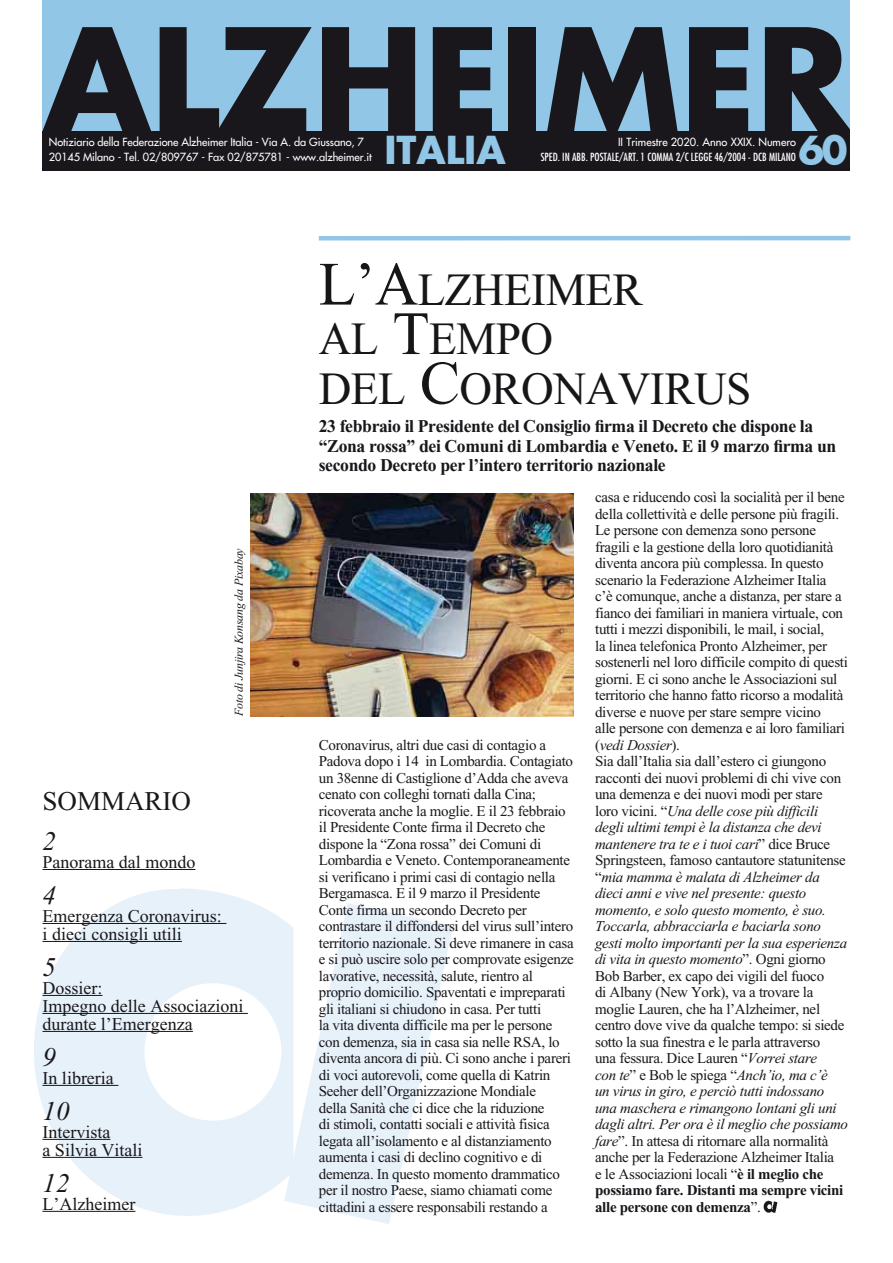
<style>
.page{position:relative;width:893px;height:1263px;background:#fff}
.page>*{position:absolute;margin:0;border:0;box-sizing:border-box;transform-origin:0 0}
.t1{font:700 138px "Futura";color:#19171b}
.t2{font:46.05px/49.5px "Times New Roman";letter-spacing:-.01em;color:#161619}
.t3{font:700 37.5px "Futura";color:#91c6e7}
.t4{font:27px "Times New Roman";color:#19171b}
.t5{font:italic 27px "Times New Roman";color:#19171b}
.t6{font:700 18px/19.5px "Times New Roman";letter-spacing:-.02em;color:#19171b}
.t7{font:18px/18px "Times New Roman";color:#19171b}
.t8{font:15px/16.5px "Times New Roman";letter-spacing:-.02em;color:#19171b}
.t9{font:italic 12px "Times New Roman";letter-spacing:-.02em;color:#19171b}
.t10{font:10.95px/15px "Futura";letter-spacing:-.01em;color:#fff}
.t11{font:condensed 10.95px "Futura";color:#fff}
.s1{font-size:61.5px}
.s2{font-style:italic}
.s3{font-weight:700}
</style>
<div class="page">
<img style="left:34px;top:869px;width:419px;height:355px">
<div style="left:43px;top:0;width:807px;height:131px;background:#91c6e7"></div>
<div style="left:43px;top:131px;width:807px;height:39px;background:#19171b"></div>
<hr style="left:43px;top:869px;width:152px;height:1px;background:#19171b">
<hr style="left:43px;top:923px;width:183px;height:1px;background:#19171b">
<hr style="left:43px;top:941px;width:139px;height:1px;background:#19171b">
<hr style="left:43px;top:995px;width:59px;height:1px;background:#19171b">
<hr style="left:43px;top:1013px;width:205px;height:1px;background:#19171b">
<hr style="left:43px;top:1031px;width:150px;height:1px;background:#19171b">
<hr style="left:43px;top:1085px;width:75px;height:1px;background:#19171b">
<hr style="left:43px;top:1139px;width:67px;height:1px;background:#19171b">
<hr style="left:43px;top:1157px;width:99px;height:1px;background:#19171b">
<hr style="left:43px;top:1211px;width:92px;height:1px;background:#19171b">
<div style="left:319px;top:236px;width:531px;height:5px;background:#91c6e7"></div>
<img style="left:763px;top:1201px;width:15px;height:11px">
<img style="left:250px;top:493px;width:323px;height:223px">
<h1 class="t1" style="left:43px;top:17px;width:808px">ALZHEIMER</h1>
<h3 class="t3" style="left:384px;top:133px;width:123px">ITALIA</h3>
<h3 class="t3" style="left:798px;top:133px;width:50px">60</h3>
<p class="t10" style="left:49px;top:135px;width:324px">Notiziario della Federazione Alzheimer Italia - Via A. da Giussano, 7<br>20145 Milano - Tel. 02/809767 - Fax 02/875781 - www.alzheimer.it</p>
<p class="t10" style="left:618px;top:135px;width:180px">II Trimestre 2020. Anno XXIX. Numero</p>
<p class="t11" style="left:541px;top:152px;width:257px">SPED. IN ABB. POSTALE/ART. 1 COMMA 2/C LEGGE 46/2004 - DCB MILANO</p>
<p class="t9" style="left:234px;top:716px;width:169px;rotate:-90deg">Foto di Junjira Konsang da Pixabay</p>
<h3 class="t4" style="left:43px;top:791px;width:150px">SOMMARIO</h3>
<h3 class="t5" style="left:43px;top:831px;width:15px">2</h3>
<p class="t7" style="left:43px;top:854px;width:154px">Panorama dal mondo</p>
<h3 class="t5" style="left:43px;top:885px;width:15px">4</h3>
<p class="t7" style="left:43px;top:908px;width:181px">Emergenza Coronavirus: i dieci consigli utili</p>
<h3 class="t5" style="left:43px;top:957px;width:15px">5</h3>
<p class="t7" style="left:43px;top:980px;width:202px">Dossier:<br>Impegno delle Associazioni durante l’Emergenza</p>
<h3 class="t5" style="left:43px;top:1047px;width:15px">9</h3>
<p class="t7" style="left:43px;top:1070px;width:73px">In libreria</p>
<h3 class="t5" style="left:43px;top:1101px;width:28px">10</h3>
<p class="t7" style="left:43px;top:1124px;width:101px">Intervista<br>a Silvia Vitali</p>
<h3 class="t5" style="left:43px;top:1173px;width:28px">12</h3>
<p class="t7" style="left:43px;top:1196px;width:94px">L’Alzheimer</p>
<h2 class="t2" style="left:319px;top:269px;width:434px"><span class="s1">L’A</span>LZHEIMER<br>AL <span class="s1">T</span>EMPO<br>DEL <span class="s1">C</span>ORONAVIRUS</h2>
<p class="t6" style="left:319px;top:418px;width:519px">23 febbraio il Presidente del Consiglio firma il Decreto che dispone la “Zona rossa” dei Comuni di Lombardia e Veneto. E il 9 marzo firma un secondo Decreto per l’intero territorio nazionale</p>
<p class="t8" style="left:319px;top:738px;width:256px">Coronavirus, altri due casi di contagio a Padova dopo i 14 in Lombardia. Contagiato un 38enne di Castiglione d’Adda che aveva cenato con colleghi tornati dalla Cina; ricoverata anche la moglie. E il 23 febbraio il Presidente Conte firma il Decreto che dispone la “Zona rossa” dei Comuni di Lombardia e Veneto. Contemporaneamente si verificano i primi casi di contagio nella Bergamasca. E il 9 marzo il Presidente Conte firma un secondo Decreto per contrastare il diffondersi del virus sull’intero territorio nazionale. Si deve rimanere in casa e si può uscire solo per comprovate esigenze lavorative, necessità, salute, rientro al proprio domicilio. Spaventati e impreparati gli italiani si chiudono in casa. Per tutti<br>la vita diventa difficile ma per le persone con demenza, sia in casa sia nelle RSA, lo diventa ancora di più. Ci sono anche i pareri di voci autorevoli, come quella di Katrin Seeher dell’Organizzazione Mondiale<br>della Sanità che ci dice che la riduzione<br>di stimoli, contatti sociali e attività fisica legata all’isolamento e al distanziamento aumenta i casi di declino cognitivo e di demenza. In questo momento drammatico per il nostro Paese, siamo chiamati come cittadini a essere responsabili restando a</p>
<p class="t8" style="left:595px;top:491px;width:254px">casa e riducendo così la socialità per il bene della collettività e delle persone più fragili.<br>Le persone con demenza sono persone fragili e la gestione della loro quotidianità diventa ancora più complessa. In questo scenario la Federazione Alzheimer Italia<br>c’è comunque, anche a distanza, per stare a fianco dei familiari in maniera virtuale, con tutti i mezzi disponibili, le mail, i social,<br>la linea telefonica Pronto Alzheimer, per sostenerli nel loro difficile compito di questi giorni. E ci sono anche le Associazioni sul territorio che hanno fatto ricorso a modalità diverse e nuove per stare sempre vicino<br>alle persone con demenza e ai loro familiari (<span class="s2">vedi Dossier</span>).<br>Sia dall’Italia sia dall’estero ci giungono racconti dei nuovi problemi di chi vive con una demenza e dei nuovi modi per stare loro vicini. “<span class="s2">Una delle cose più difficili degli ultimi tempi è la distanza che devi mantenere tra te e i tuoi cari</span>” dice Bruce Springsteen, famoso cantautore statunitense “<span class="s2">mia mamma è malata di Alzheimer da dieci anni e vive nel presente: questo momento, e solo questo momento, è suo.<br>Toccarla, abbracciarla e baciarla sono gesti molto importanti per la sua esperienza di vita in questo momento</span>”. Ogni giorno Bob Barber, ex capo dei vigili del fuoco<br>di Albany (New York), va a trovare la moglie Lauren, che ha l’Alzheimer, nel centro dove vive da qualche tempo: si siede sotto la sua finestra e le parla attraverso<br>una fessura. Dice Lauren “<span class="s2">Vorrei stare<br>con te</span>” e Bob le spiega “<span class="s2">Anch’io, ma c’è<br>un virus in giro, e perciò tutti indossano una maschera e rimangono lontani gli uni dagli altri. Per ora è il meglio che possiamo fare</span>”. In attesa di ritornare alla normalità anche per la Federazione Alzheimer Italia<br>e le Associazioni locali “<span class="s3">è il meglio che possiamo fare. Distanti ma sempre vicini alle persone con demenza</span>”.</p>
</div>
